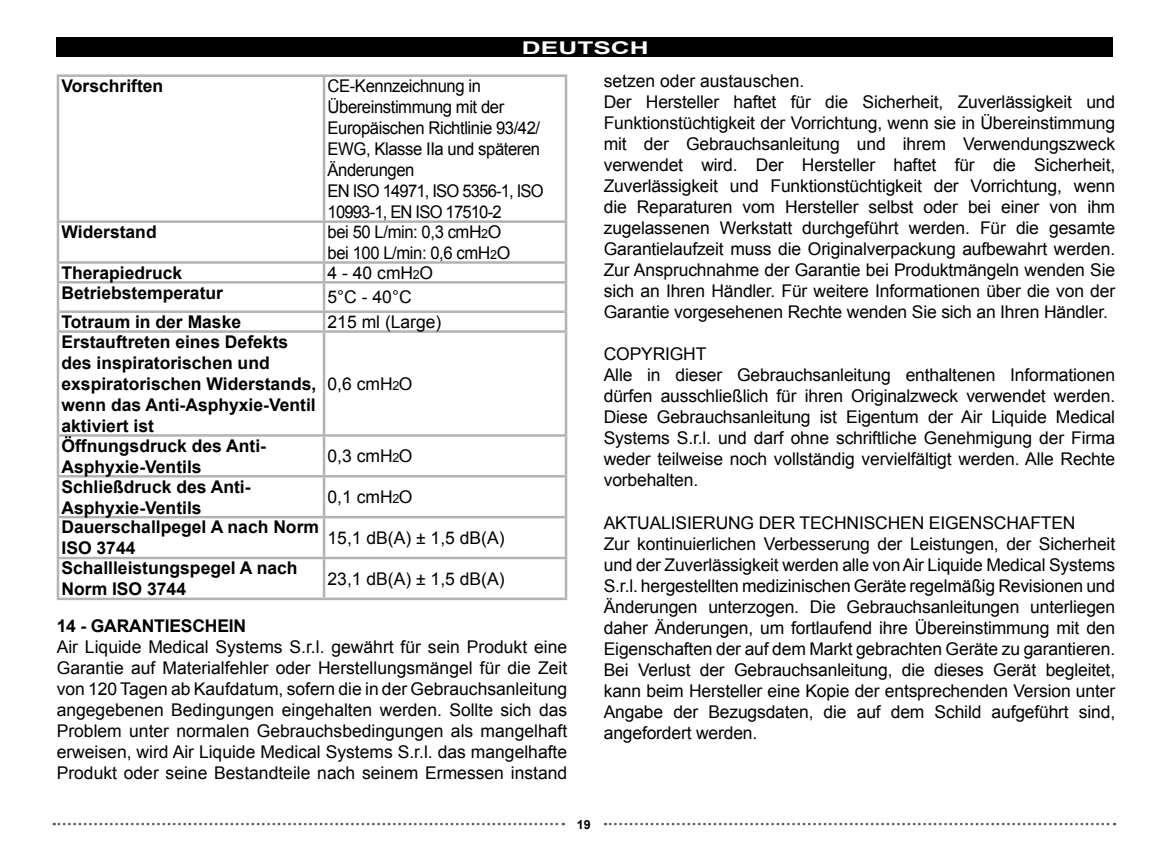
<style>
.page{position:relative;width:1170px;height:851px;background:#fff}
.page>*{position:absolute;margin:0;border:0;box-sizing:border-box;transform-origin:0 0}
.t1{font:17.5px/21px "Arial";letter-spacing:-.01em;color:#000}
.t2{font:700 17.5px/21px "Arial";color:#000}
.t3{font:17.5px/21px "Arial";letter-spacing:-.01em;color:#000;scale:.95 1}
.t4{font:700 17.5px "Arial";color:#fff;scale:1.5 1}
.t5{font:700 12.5px "Arial";color:#000}
.s1{font-size:12.5px}
</style>
<div class="page">
<svg style="left:54px;top:822px;width:509px;height:3px"></svg>
<svg style="left:605px;top:822px;width:509px;height:3px"></svg>
<div style="left:57px;top:38px;width:1056px;height:19px;background:#000"></div>
<svg style="left:59px;top:77px;width:505px;height:520px"></svg>
<hr style="left:57px;top:74px;width:267px;height:3px;background:#b1b3b4">
<hr style="left:57px;top:77px;width:2px;height:143px;background:#b1b3b4">
<hr style="left:324px;top:74px;width:243px;height:3px;background:#b1b3b4">
<hr style="left:323px;top:77px;width:2px;height:143px;background:#b1b3b4">
<hr style="left:564px;top:77px;width:3px;height:143px;background:#b1b3b4">
<hr style="left:57px;top:220px;width:267px;height:3px;background:#b1b3b4">
<hr style="left:57px;top:223px;width:2px;height:38px;background:#b1b3b4">
<hr style="left:324px;top:220px;width:243px;height:3px;background:#b1b3b4">
<hr style="left:323px;top:223px;width:2px;height:38px;background:#b1b3b4">
<hr style="left:564px;top:223px;width:3px;height:38px;background:#b1b3b4">
<hr style="left:57px;top:261px;width:267px;height:3px;background:#b1b3b4">
<svg style="left:57px;top:264px;width:2px;height:17px"></svg>
<hr style="left:324px;top:261px;width:243px;height:3px;background:#b1b3b4">
<svg style="left:323px;top:264px;width:2px;height:17px"></svg>
<hr style="left:564px;top:264px;width:3px;height:17px;background:#b1b3b4">
<hr style="left:57px;top:281px;width:267px;height:2px;background:#b1b3b4">
<hr style="left:57px;top:283px;width:2px;height:28px;background:#b1b3b4">
<hr style="left:324px;top:281px;width:243px;height:2px;background:#b1b3b4">
<hr style="left:323px;top:283px;width:2px;height:27px;background:#b1b3b4">
<hr style="left:564px;top:283px;width:3px;height:28px;background:#b1b3b4">
<svg style="left:57px;top:311px;width:2px;height:19px"></svg>
<svg style="left:323px;top:313px;width:2px;height:17px"></svg>
<hr style="left:564px;top:311px;width:3px;height:19px;background:#b1b3b4">
<hr style="left:57px;top:330px;width:267px;height:3px;background:#b1b3b4">
<hr style="left:57px;top:333px;width:2px;height:101px;background:#b1b3b4">
<hr style="left:324px;top:330px;width:243px;height:3px;background:#b1b3b4">
<hr style="left:323px;top:333px;width:2px;height:101px;background:#b1b3b4">
<hr style="left:564px;top:333px;width:3px;height:101px;background:#b1b3b4">
<hr style="left:57px;top:434px;width:267px;height:2px;background:#b1b3b4">
<hr style="left:57px;top:436px;width:2px;height:39px;background:#b1b3b4">
<hr style="left:324px;top:434px;width:243px;height:2px;background:#b1b3b4">
<hr style="left:323px;top:436px;width:2px;height:39px;background:#b1b3b4">
<hr style="left:564px;top:436px;width:3px;height:39px;background:#b1b3b4">
<hr style="left:57px;top:475px;width:267px;height:2px;background:#b1b3b4">
<hr style="left:57px;top:477px;width:2px;height:39px;background:#b1b3b4">
<hr style="left:324px;top:475px;width:243px;height:2px;background:#b1b3b4">
<hr style="left:323px;top:477px;width:2px;height:39px;background:#b1b3b4">
<hr style="left:564px;top:477px;width:3px;height:39px;background:#b1b3b4">
<hr style="left:57px;top:516px;width:267px;height:2px;background:#b1b3b4">
<hr style="left:57px;top:518px;width:2px;height:38px;background:#b1b3b4">
<hr style="left:324px;top:516px;width:243px;height:2px;background:#b1b3b4">
<hr style="left:323px;top:518px;width:2px;height:38px;background:#b1b3b4">
<hr style="left:564px;top:518px;width:3px;height:38px;background:#b1b3b4">
<hr style="left:57px;top:556px;width:267px;height:3px;background:#b1b3b4">
<hr style="left:57px;top:559px;width:2px;height:38px;background:#b1b3b4">
<hr style="left:324px;top:556px;width:243px;height:3px;background:#b1b3b4">
<hr style="left:323px;top:559px;width:2px;height:38px;background:#b1b3b4">
<hr style="left:564px;top:559px;width:3px;height:38px;background:#b1b3b4">
<hr style="left:57px;top:597px;width:267px;height:3px;background:#b1b3b4">
<hr style="left:324px;top:597px;width:243px;height:3px;background:#b1b3b4">
<hr style="left:59px;top:310px;width:265px;height:3px;background:#b1b3b4">
<hr style="left:324px;top:310px;width:240px;height:3px;background:#b1b3b4">
<p class="t4" style="left:522px;top:36px;width:86px">DEUTSCH</p>
<p class="t2" style="left:61px;top:76px;width:103px">Vorschriften</p>
<p class="t3" style="left:327px;top:75px;width:229px">CE-Kennzeichnung in<br>Übereinstimmung mit der<br>Europäischen Richtlinie 93/42/<br>EWG, Klasse IIa und späteren<br>Änderungen<br>EN ISO 14971, ISO 5356-1, ISO<br>10993-1, EN ISO 17510-2</p>
<p class="t2" style="left:61px;top:222px;width:97px">Widerstand</p>
<p class="t3" style="left:327px;top:221px;width:194px">bei 50 L/min: 0,3 cmH<span class="s1">2</span>O bei 100 L/min: 0,6 cmH<span class="s1">2</span>O</p>
<p class="t2" style="left:61px;top:263px;width:122px">Therapiedruck</p>
<p class="t1" style="left:327px;top:262px;width:107px">4 - 40 cmH<span class="s1">2</span>O</p>
<p class="t2" style="left:61px;top:282px;width:163px">Betriebstemperatur</p>
<p class="t1" style="left:327px;top:287px;width:86px">5°C - 40°C</p>
<p class="t2" style="left:61px;top:312px;width:181px">Totraum in der Maske</p>
<p class="t1" style="left:327px;top:311px;width:115px">215 ml (Large)</p>
<p class="t2" style="left:61px;top:332px;width:256px">Erstauftreten eines Defekts des inspiratorischen und exspiratorischen Widerstands, wenn das Anti-Asphyxie-Ventil aktiviert ist</p>
<p class="t1" style="left:327px;top:373px;width:86px">0,6 cmH<span class="s1">2</span>O</p>
<p class="t2" style="left:61px;top:435px;width:206px">Öffnungsdruck des Anti-<br>Asphyxie-Ventils</p>
<p class="t1" style="left:327px;top:445px;width:86px">0,3 cmH<span class="s1">2</span>O</p>
<p class="t2" style="left:61px;top:476px;width:190px">Schließdruck des Anti-<br>Asphyxie-Ventils</p>
<p class="t1" style="left:327px;top:486px;width:86px">0,1 cmH<span class="s1">2</span>O</p>
<p class="t2" style="left:61px;top:517px;width:259px">Dauerschallpegel A nach Norm<br>ISO 3744</p>
<p class="t1" style="left:327px;top:527px;width:178px">15,1 dB(A) ± 1,5 dB(A)</p>
<p class="t2" style="left:61px;top:558px;width:237px">Schallleistungspegel A nach<br>Norm ISO 3744</p>
<p class="t1" style="left:327px;top:568px;width:178px">23,1 dB(A) ± 1,5 dB(A)</p>
<p class="t2" style="left:57px;top:616px;width:191px">14 - GARANTIESCHEIN</p>
<p class="t1" style="left:57px;top:636px;width:512px;text-align:justify">Air Liquide Medical Systems S.r.l. gewährt für sein Produkt eine Garantie auf Materialfehler oder Herstellungsmängel für die Zeit von 120 Tagen ab Kaufdatum, sofern die in der Gebrauchsanleitung angegebenen Bedingungen eingehalten werden. Sollte sich das Problem unter normalen Gebrauchsbedingungen als mangelhaft erweisen, wird Air Liquide Medical Systems S.r.l. das mangelhafte Produkt oder seine Bestandteile nach seinem Ermessen instand</p>
<p class="t1" style="left:603px;top:71px;width:513px">setzen oder austauschen.<br>Der Hersteller haftet für die Sicherheit, Zuverlässigkeit und Funktionstüchtigkeit der Vorrichtung, wenn sie in Übereinstimmung mit der Gebrauchsanleitung und ihrem Verwendungszweck verwendet wird. Der Hersteller haftet für die Sicherheit, Zuverlässigkeit und Funktionstüchtigkeit der Vorrichtung, wenn die Reparaturen vom Hersteller selbst oder bei einer von ihm zugelassenen Werkstatt durchgeführt werden. Für die gesamte Garantielaufzeit muss die Originalverpackung aufbewahrt werden.<br>Zur Anspruchnahme der Garantie bei Produktmängeln wenden Sie sich an Ihren Händler. Für weitere Informationen über die von der Garantie vorgesehenen Rechte wenden Sie sich an Ihren Händler.</p>
<p class="t1" style="left:603px;top:344px;width:513px">COPYRIGHT<br>Alle in dieser Gebrauchsanleitung enthaltenen Informationen dürfen ausschließlich für ihren Originalzweck verwendet werden.<br>Diese Gebrauchsanleitung ist Eigentum der Air Liquide Medical Systems S.r.l. und darf ohne schriftliche Genehmigung der Firma weder teilweise noch vollständig vervielfältigt werden. Alle Rechte vorbehalten.</p>
<p class="t1" style="left:603px;top:512px;width:513px">AKTUALISIERUNG DER TECHNISCHEN EIGENSCHAFTEN<br>Zur kontinuierlichen Verbesserung der Leistungen, der Sicherheit und der Zuverlässigkeit werden alle von Air Liquide Medical Systems S.r.l. hergestellten medizinischen Geräte regelmäßig Revisionen und Änderungen unterzogen. Die Gebrauchsanleitungen unterliegen daher Änderungen, um fortlaufend ihre Übereinstimmung mit den Eigenschaften der auf dem Markt gebrachten Geräte zu garantieren.<br>Bei Verlust der Gebrauchsanleitung, die dieses Gerät begleitet, kann beim Hersteller eine Kopie der entsprechenden Version unter Angabe der Bezugsdaten, die auf dem Schild aufgeführt sind, angefordert werden.</p>
<p class="t5" style="left:577px;top:815px;width:15px">19</p>
</div>
